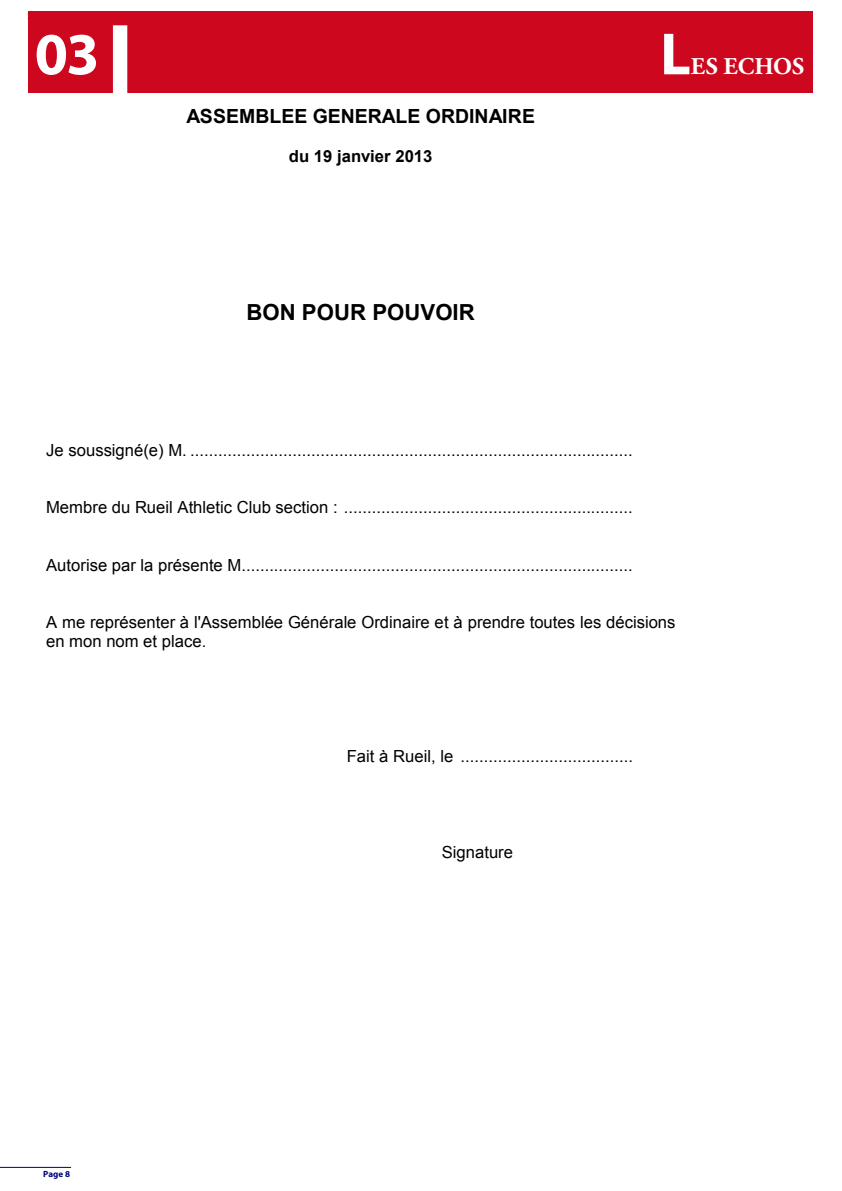
<style>
.page{position:relative;width:842px;height:1191px;background:#fff}
.page>*{position:absolute;margin:0;border:0;box-sizing:border-box;transform-origin:0 0}
.t1{font:700 60px "Myriad Pro";color:#fff}
.t2{font:700 24px "Adobe Garamond Pro";color:#fff}
.t3{font:700 22.2px "Arial";color:#000}
.t4{font:700 19.5px "Arial";color:#000}
.t5{font:16.7px/19.2px "Arial";color:#000}
.t6{font:700 16.7px "Arial";letter-spacing:.005em;color:#000}
.t7{font:700 9px "Myriad Pro";color:#000080}
</style>
<div class="page">
<hr style="left:0;top:1166px;width:71px;height:1px;background:#000080">
<div style="left:28px;top:12px;width:784px;height:81px;background:#cd071e"></div>
<div style="left:113px;top:25px;width:14px;height:68px;border:8px solid #fff"></div>
<h1 class="t1" style="left:35px;top:15px;width:95px">03 |</h1>
<h1 class="t1" style="left:660px;top:15px;width:32px">L</h1>
<h2 class="t2" style="left:691px;top:53px;width:115px">ES ECHOS</h2>
<p class="t4" style="left:186px;top:103px;width:350px">ASSEMBLEE GENERALE ORDINAIRE</p>
<p class="t6" style="left:289px;top:145px;width:145px">du 19 janvier 2013</p>
<h3 class="t3" style="left:247px;top:298px;width:229px">BON POUR POUVOIR</h3>
<p class="t5" style="left:46px;top:440px;width:588px">Je soussigné(e) M. ...............................................................................................</p>
<p class="t5" style="left:46px;top:498px;width:588px">Membre du Rueil Athletic Club section : ..............................................................</p>
<p class="t5" style="left:46px;top:555px;width:588px">Autorise par la présente M....................................................................................</p>
<p class="t5" style="left:46px;top:613px;width:631px">A me représenter à l'Assemblée Générale Ordinaire et à prendre toutes les décisions en mon nom et place.</p>
<p class="t5" style="left:347px;top:747px;width:288px">Fait à Rueil, le .....................................</p>
<p class="t7" style="left:43px;top:1168px;width:28px">page 8</p>
<p class="t5" style="left:442px;top:843px;width:73px">Signature</p>
</div>
